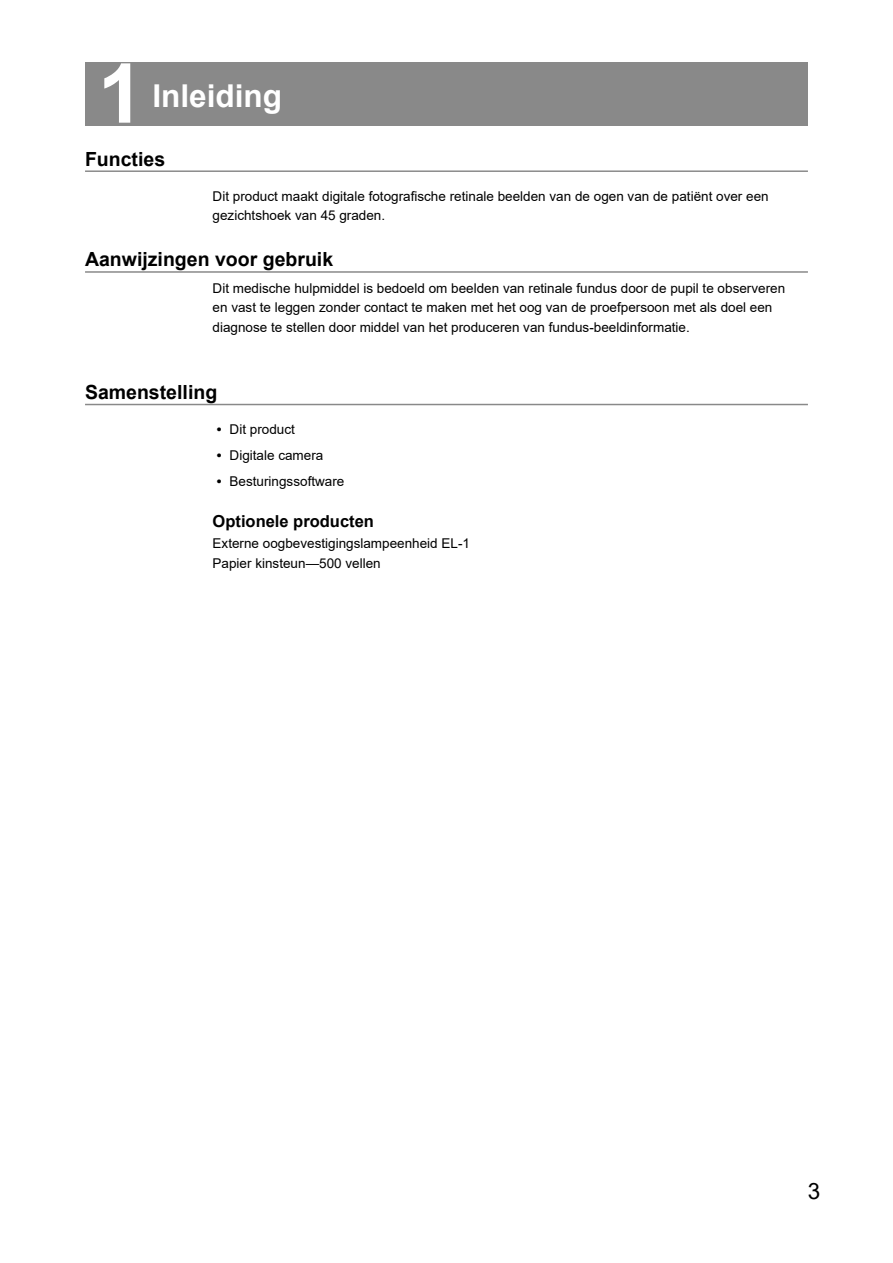
<style>
.page{position:relative;width:893px;height:1263px;background:#fff}
.page>*{position:absolute;margin:0;border:0;box-sizing:border-box;transform-origin:0 0}
.t1{font:700 82.5px "Arial";color:#fff}
.t2{font:700 31.5px "Arial";color:#fff}
.t3{font:22.5px "Arial";color:#000}
.t4{font:700 19.5px "Arial";color:#000}
.t5{font:700 16.5px "Arial";color:#000}
.t6{font:13.5px/19.5px "Arial";color:#000}
.s1{font-weight:700}
</style>
<div class="page">
<div style="left:85px;top:62px;width:723px;height:63px;background:#898989"></div>
<hr style="left:85px;top:170px;width:723px;height:2px;background:#898989">
<hr style="left:85px;top:271px;width:723px;height:2px;background:#898989">
<hr style="left:85px;top:404px;width:723px;height:1px;background:#898989">
<h1 class="t1" style="left:98px;top:36px;width:47px">1</h1>
<h2 class="t2" style="left:152px;top:73px;width:131px">Inleiding</h2>
<h3 class="t4" style="left:85px;top:145px;width:82px">Functies</h3>
<p class="t6" style="left:213px;top:186px;width:558px">Dit product maakt digitale fotografische retinale beelden van de ogen van de patiënt over een gezichtshoek van 45 graden.</p>
<h3 class="t4" style="left:85px;top:246px;width:250px">Aanwijzingen voor gebruik</h3>
<p class="t6" style="left:213px;top:278px;width:574px">Dit medische hulpmiddel is bedoeld om beelden van retinale fundus door de pupil te observeren en vast te leggen zonder contact te maken met het oog van de proefpersoon met als doel een diagnose te stellen door middel van het produceren van fundus-beeldinformatie.</p>
<h3 class="t4" style="left:85px;top:378px;width:134px">Samenstelling</h3>
<p class="t6" style="left:217px;top:420px;width:80px"><span class="s1">•</span> Dit product</p>
<p class="t6" style="left:217px;top:445px;width:108px"><span class="s1">•</span> Digitale camera</p>
<p class="t6" style="left:217px;top:471px;width:129px"><span class="s1">•</span> Besturingssoftware</p>
<p class="t5" style="left:213px;top:510px;width:163px">Optionele producten</p>
<p class="t6" style="left:213px;top:534px;width:259px">Externe oogbevestigingslampeenheid EL-1<br>Papier kinsteun—500 vellen</p>
<h3 class="t3" style="left:808px;top:1176px;width:14px">3</h3>
</div>
